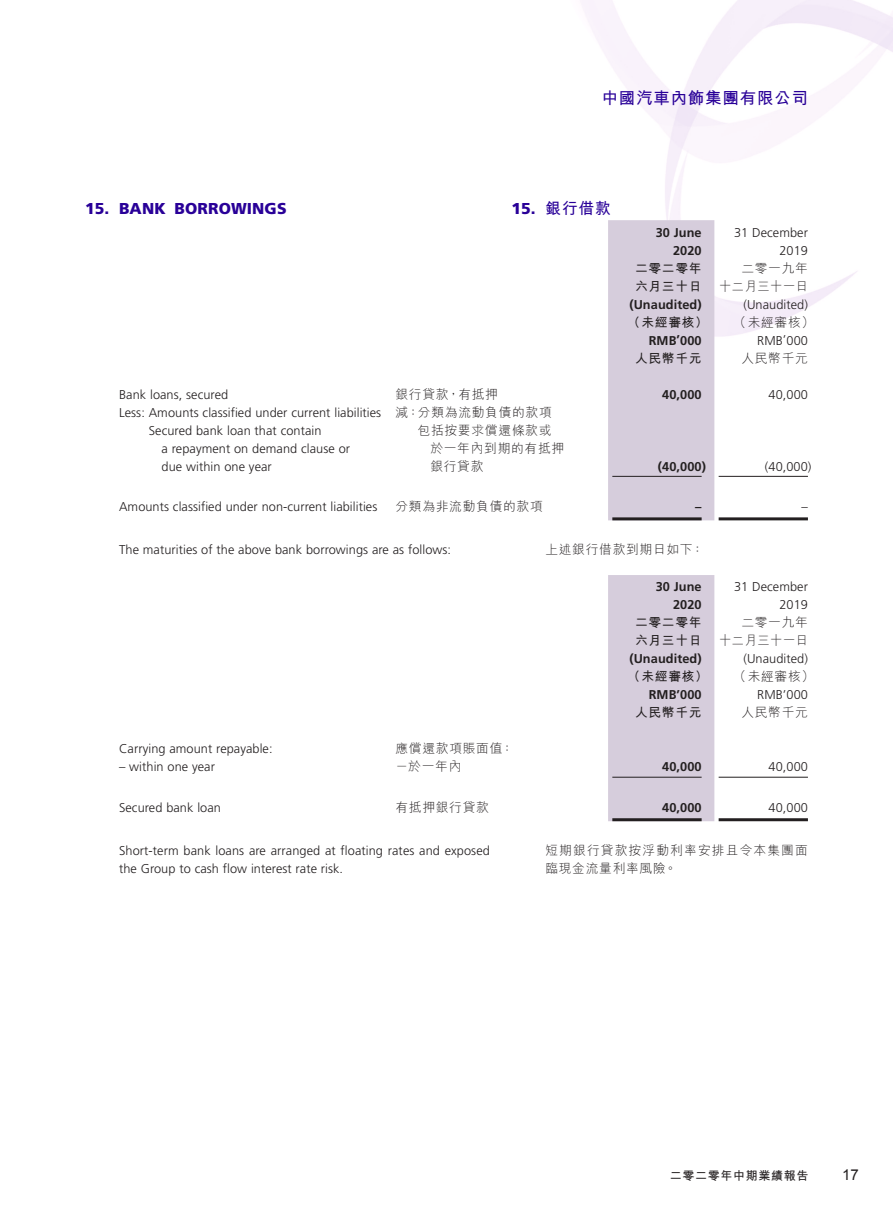
<style>
.page{position:relative;width:893px;height:1212px;background:#fff}
.page>*{position:absolute;margin:0;border:0;box-sizing:border-box;transform-origin:0 0}
.t1{font:700 16.5px "M Hei HK";letter-spacing:.045em;color:#290098}
.t2{font:900 15.75px "Frutiger LT Std";letter-spacing:.005em;color:#290098}
.t3{font:700 15.75px "M Hei HK";color:#290098}
.t4{font:15px "Arial";color:#231f20}
.t5{font:300 12.75px/18px "Frutiger LT Std";letter-spacing:.005em;color:#231f20;text-align:right}
.t6{font:300 12.75px/18px "M Hei HK";letter-spacing:.055em;color:#231f20;text-align:right}
.t7{font:700 12.75px/18px "Frutiger LT Std";letter-spacing:.005em;color:#231f20;text-align:right}
.t8{font:700 12.75px/18px "M Hei HK";letter-spacing:.055em;color:#231f20}
.t9{font:300 12.75px/18px "M Hei HK";letter-spacing:.09em;color:#231f20}
.t10{font:700 12px "M Hei HK";letter-spacing:.055em;color:#231f20}
.s1{font-family:"Frutiger LT Std";font-weight:900}
.s2{font-family:"M Hei HK"}
</style>
<div class="page">
<div style="left:608px;top:220px;width:106px;height:300px;background:#d6cddc"></div>
<hr style="left:612px;top:476px;width:90px;height:1px;background:#231f20">
<hr style="left:719px;top:476px;width:89px;height:1px;background:#231f20">
<hr style="left:612px;top:517px;width:90px;height:3px;background:#231f20">
<hr style="left:719px;top:517px;width:89px;height:3px;background:#231f20">
<div style="left:608px;top:575px;width:106px;height:246px;background:#d6cddc"></div>
<hr style="left:612px;top:777px;width:90px;height:1px;background:#231f20">
<hr style="left:719px;top:777px;width:89px;height:1px;background:#231f20">
<hr style="left:612px;top:818px;width:90px;height:3px;background:#231f20">
<hr style="left:719px;top:818px;width:89px;height:3px;background:#231f20">
<p class="t2" style="left:85px;top:199px;width:203px">15. BANK BORROWINGS</p>
<p class="t1" style="left:602px;top:86px;width:208px">中國汽車內飾集團有限公司</p>
<p class="t3" style="left:511px;top:197px;width:101px"><span class="s1">15.</span> 銀行借款</p>
<p class="t7" style="left:656px;top:223px;width:47px">30 June<br>2020</p>
<p class="t5" style="left:734px;top:223px;width:75px">31 December<br>2019</p>
<p class="t8" style="left:635px;top:258px;width:68px">二零二零年六月三十日</p>
<p class="t6" style="left:719px;top:259px;width:90px">二零一九年<br>十二月三十一日</p>
<p class="t7" style="left:629px;top:295px;width:74px">(Unaudited)</p>
<p class="t5" style="left:743px;top:295px;width:66px">(Unaudited)</p>
<p class="t8" style="left:627px;top:312px;width:82px">（未經審核）</p>
<p class="t6" style="left:734px;top:313px;width:82px">（未經審核）</p>
<p class="t7" style="left:649px;top:331px;width:54px">RMB’000</p>
<p class="t5" style="left:757px;top:331px;width:52px">RMB’000</p>
<p class="t8" style="left:635px;top:348px;width:68px">人民幣千元</p>
<p class="t6" style="left:741px;top:349px;width:68px">人民幣千元</p>
<p class="t5" style="left:119px;top:385px;width:111px">Bank loans, secured</p>
<p class="t6" style="left:395px;top:385px;width:104px">銀行貸款，有抵押</p>
<p class="t7" style="left:662px;top:385px;width:41px">40,000</p>
<p class="t5" style="left:769px;top:385px;width:41px">40,000</p>
<p class="t5" style="left:119px;top:403px;width:434px">Less: Amounts classified under current liabilities <span class="s2">減：分類為流動負債的款項</span></p>
<p class="t5" style="left:149px;top:421px;width:174px">Secured bank loan that contain</p>
<p class="t5" style="left:162px;top:439px;width:190px">a repayment on demand clause or</p>
<p class="t5" style="left:162px;top:457px;width:112px">due within one year</p>
<p class="t6" style="left:430px;top:421px;width:135px;text-align:left;text-indent:-13px">包括按要求償還條款或於一年內到期的有抵押銀行貸款</p>
<p class="t7" style="left:658px;top:457px;width:49px">(40,000)</p>
<p class="t5" style="left:765px;top:457px;width:48px">(40,000)</p>
<p class="t5" style="left:119px;top:498px;width:260px">Amounts classified under non-current liabilities</p>
<p class="t6" style="left:395px;top:497px;width:149px">分類為非流動負債的款項</p>
<p class="t7" style="left:695px;top:498px;width:8px">–</p>
<p class="t5" style="left:801px;top:498px;width:8px">–</p>
<p class="t5" style="left:119px;top:541px;width:333px">The maturities of the above bank borrowings are as follows:</p>
<p class="t7" style="left:656px;top:578px;width:47px">30 June<br>2020</p>
<p class="t5" style="left:734px;top:578px;width:75px">31 December<br>2019</p>
<p class="t8" style="left:635px;top:613px;width:68px">二零二零年六月三十日</p>
<p class="t6" style="left:719px;top:613px;width:90px">二零一九年<br>十二月三十一日</p>
<p class="t7" style="left:629px;top:650px;width:74px">(Unaudited)</p>
<p class="t5" style="left:743px;top:650px;width:66px">(Unaudited)</p>
<p class="t8" style="left:627px;top:667px;width:82px">（未經審核）</p>
<p class="t6" style="left:734px;top:667px;width:82px">（未經審核）</p>
<p class="t7" style="left:649px;top:686px;width:54px">RMB’000</p>
<p class="t5" style="left:757px;top:686px;width:52px">RMB’000</p>
<p class="t8" style="left:635px;top:703px;width:68px">人民幣千元</p>
<p class="t6" style="left:741px;top:703px;width:68px">人民幣千元</p>
<p class="t5" style="left:119px;top:740px;width:155px">Carrying amount repayable:</p>
<p class="t6" style="left:395px;top:739px;width:120px">應償還款項賬面值：</p>
<p class="t5" style="left:119px;top:758px;width:97px">– within one year</p>
<p class="t6" style="left:395px;top:757px;width:67px">－於一年內</p>
<p class="t7" style="left:662px;top:758px;width:41px">40,000</p>
<p class="t5" style="left:769px;top:758px;width:41px">40,000</p>
<p class="t5" style="left:119px;top:799px;width:103px">Secured bank loan</p>
<p class="t6" style="left:395px;top:798px;width:95px">有抵押銀行貸款</p>
<p class="t7" style="left:662px;top:798px;width:41px">40,000</p>
<p class="t5" style="left:769px;top:799px;width:41px">40,000</p>
<p class="t5" style="left:119px;top:842px;width:372px;text-align:left">Short-term bank loans are arranged at floating rates and exposed the Group to cash flow interest rate risk.</p>
<p class="t6" style="left:545px;top:540px;width:160px">上述銀行借款到期日如下：</p>
<p class="t9" style="left:545px;top:841px;width:264px">短期銀行貸款按浮動利率安排且令本集團面臨現金流量利率風險。</p>
<p class="t10" style="left:670px;top:1167px;width:140px">二零二零年中期業績報告</p>
<p class="t4" style="left:842px;top:1165px;width:18px">17</p>
</div>
